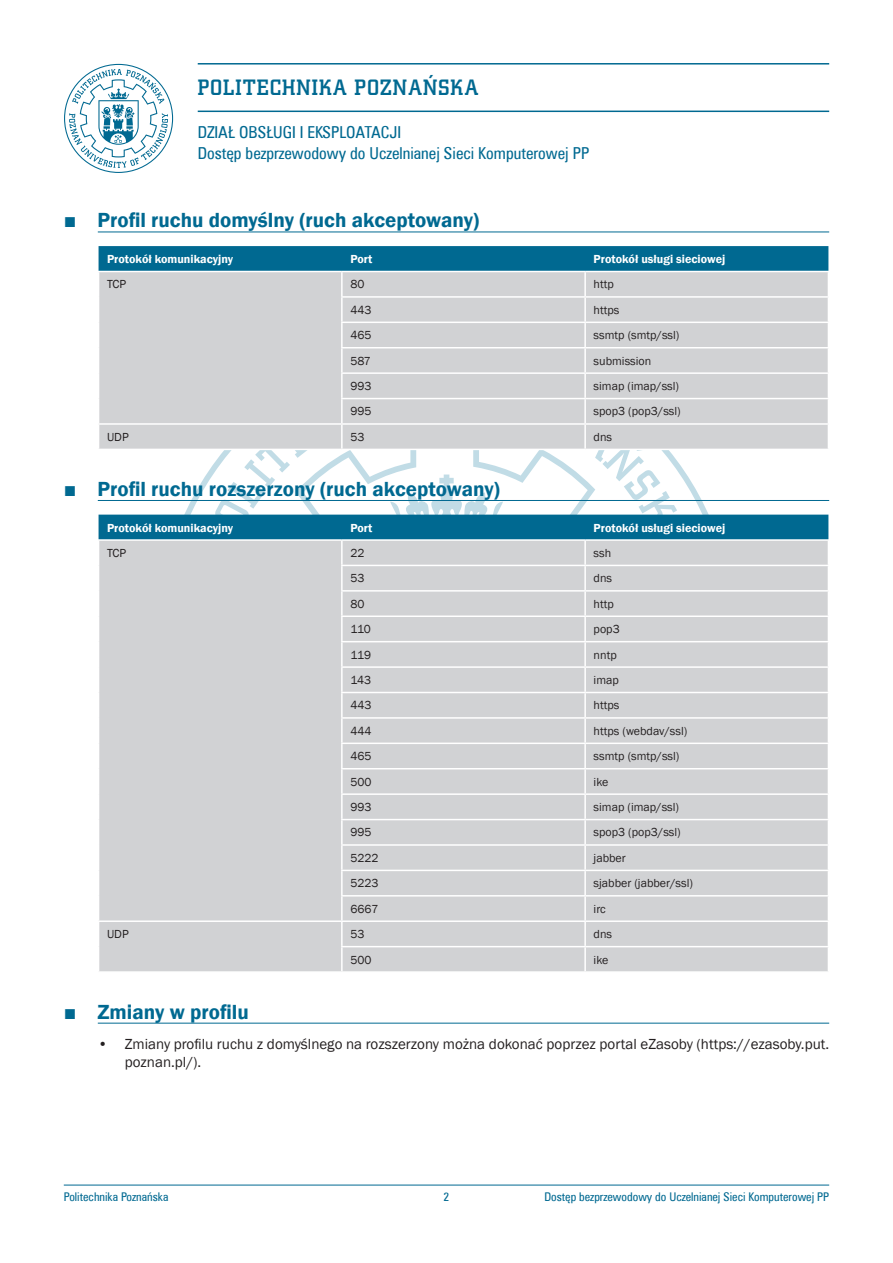
<style>
.page{position:relative;width:893px;height:1263px;background:#fff}
.page>*{position:absolute;margin:0;border:0;box-sizing:border-box;transform-origin:0 0}
.t1{font:22.5px "Square Slab 711 Md EU";letter-spacing:.05em;color:#006991}
.t2{font:600 21px "Franklin Gothic";color:#006991}
.Running_Header{font:16.5px "Zurich Cn EU";color:#006991}
.t3{font:15px/18px "Franklin Gothic";color:#231f20}
.tabelka_tekst{font:12px "Franklin Gothic";color:#231f20}
.tabelka_header{font:600 12px "Franklin Gothic";color:#fff}
.t4{font:12px "Zurich Cn EU";color:#006991}
</style>
<div class="page">
<hr style="left:198px;top:63px;width:631px;height:2px;background:#006991">
<hr style="left:198px;top:111px;width:631px;height:1px;background:#006991">
<svg style="left:64px;top:64px;width:109px;height:109px"></svg>
<hr style="left:64px;top:1185px;width:765px;height:1px;background:#006991">
<hr style="left:98px;top:232px;width:731px;height:1px;background:#006991">
<hr style="left:98px;top:1023px;width:731px;height:1px;background:#006991">
<svg style="left:98px;top:246px;width:731px;height:725px;background:#c7d0d4"></svg>
<hr style="left:341px;top:896px;width:2px;height:24px;background:#fff">
<hr style="left:98px;top:920px;width:244px;height:2px;background:#fff">
<h1 class="t1" style="left:198px;top:74px;width:282px">POLITECHNIKA POZNAŃSKA</h1>
<p class="Running_Header" style="left:198px;top:122px;width:205px">DZIAŁ OBSŁUGI I EKSPLOATACJI</p>
<p class="Running_Header" style="left:198px;top:143px;width:393px">Dostęp bezprzewodowy do Uczelnianej Sieci Komputerowej PP</p>
<p class="t2" style="left:64px;top:207px;width:417px">■ Profil ruchu domyślny (ruch akceptowany)</p>
<p class="tabelka_header" style="left:107px;top:252px;width:128px">Protokół komunikacyjny</p>
<p class="tabelka_header" style="left:350px;top:252px;width:24px">Port</p>
<p class="tabelka_header" style="left:594px;top:252px;width:133px">Protokół usługi sieciowej</p>
<p class="tabelka_tekst" style="left:107px;top:277px;width:21px">TCP</p>
<p class="tabelka_tekst" style="left:350px;top:277px;width:16px">80</p>
<p class="tabelka_tekst" style="left:594px;top:277px;width:22px">http</p>
<p class="tabelka_tekst" style="left:350px;top:302px;width:23px">443</p>
<p class="tabelka_tekst" style="left:594px;top:302px;width:27px">https</p>
<p class="tabelka_tekst" style="left:350px;top:328px;width:23px">465</p>
<p class="tabelka_tekst" style="left:594px;top:328px;width:87px">ssmtp (smtp/ssl)</p>
<p class="tabelka_tekst" style="left:350px;top:353px;width:22px">587</p>
<p class="tabelka_tekst" style="left:594px;top:353px;width:59px">submission</p>
<p class="tabelka_tekst" style="left:350px;top:379px;width:23px">993</p>
<p class="tabelka_tekst" style="left:594px;top:379px;width:87px">simap (imap/ssl)</p>
<p class="tabelka_tekst" style="left:350px;top:404px;width:23px">995</p>
<p class="tabelka_tekst" style="left:594px;top:404px;width:89px">spop3 (pop3/ssl)</p>
<p class="tabelka_tekst" style="left:107px;top:429px;width:23px">UDP</p>
<p class="tabelka_tekst" style="left:350px;top:429px;width:16px">53</p>
<p class="tabelka_tekst" style="left:594px;top:429px;width:20px">dns</p>
<p class="t2" style="left:64px;top:476px;width:438px">■ Profil ruchu rozszerzony (ruch akceptowany)</p>
<p class="tabelka_header" style="left:107px;top:520px;width:128px">Protokół komunikacyjny</p>
<p class="tabelka_header" style="left:350px;top:520px;width:24px">Port</p>
<p class="tabelka_header" style="left:594px;top:520px;width:133px">Protokół usługi sieciowej</p>
<p class="tabelka_tekst" style="left:107px;top:545px;width:21px">TCP</p>
<p class="tabelka_tekst" style="left:350px;top:545px;width:16px">22</p>
<p class="tabelka_tekst" style="left:594px;top:545px;width:19px">ssh</p>
<p class="tabelka_tekst" style="left:350px;top:571px;width:16px">53</p>
<p class="tabelka_tekst" style="left:594px;top:571px;width:20px">dns</p>
<p class="tabelka_tekst" style="left:350px;top:596px;width:16px">80</p>
<p class="tabelka_tekst" style="left:594px;top:596px;width:22px">http</p>
<p class="tabelka_tekst" style="left:350px;top:622px;width:22px">110</p>
<p class="tabelka_tekst" style="left:594px;top:622px;width:28px">pop3</p>
<p class="tabelka_tekst" style="left:350px;top:647px;width:22px">119</p>
<p class="tabelka_tekst" style="left:594px;top:647px;width:25px">nntp</p>
<p class="tabelka_tekst" style="left:350px;top:672px;width:22px">143</p>
<p class="tabelka_tekst" style="left:594px;top:672px;width:27px">imap</p>
<p class="tabelka_tekst" style="left:350px;top:698px;width:23px">443</p>
<p class="tabelka_tekst" style="left:594px;top:698px;width:27px">https</p>
<p class="tabelka_tekst" style="left:350px;top:723px;width:23px">444</p>
<p class="tabelka_tekst" style="left:594px;top:723px;width:95px">https (webdav/ssl)</p>
<p class="tabelka_tekst" style="left:350px;top:749px;width:23px">465</p>
<p class="tabelka_tekst" style="left:594px;top:749px;width:87px">ssmtp (smtp/ssl)</p>
<p class="tabelka_tekst" style="left:350px;top:774px;width:23px">500</p>
<p class="tabelka_tekst" style="left:594px;top:774px;width:16px">ike</p>
<p class="tabelka_tekst" style="left:350px;top:800px;width:23px">993</p>
<p class="tabelka_tekst" style="left:594px;top:800px;width:87px">simap (imap/ssl)</p>
<p class="tabelka_tekst" style="left:350px;top:825px;width:23px">995</p>
<p class="tabelka_tekst" style="left:594px;top:825px;width:89px">spop3 (pop3/ssl)</p>
<p class="tabelka_tekst" style="left:350px;top:850px;width:30px">5222</p>
<p class="tabelka_tekst" style="left:594px;top:850px;width:34px">jabber</p>
<p class="tabelka_tekst" style="left:350px;top:876px;width:30px">5223</p>
<p class="tabelka_tekst" style="left:594px;top:876px;width:101px">sjabber (jabber/ssl)</p>
<p class="tabelka_tekst" style="left:350px;top:901px;width:30px">6667</p>
<p class="tabelka_tekst" style="left:594px;top:901px;width:14px">irc</p>
<p class="tabelka_tekst" style="left:107px;top:927px;width:23px">UDP</p>
<p class="tabelka_tekst" style="left:350px;top:927px;width:16px">53</p>
<p class="tabelka_tekst" style="left:594px;top:927px;width:20px">dns</p>
<p class="tabelka_tekst" style="left:350px;top:952px;width:23px">500</p>
<p class="tabelka_tekst" style="left:594px;top:952px;width:16px">ike</p>
<p class="t2" style="left:64px;top:998px;width:186px">■ Zmiany w profilu</p>
<p class="t3" style="left:125px;top:1035px;width:706px;text-indent:-27px">• Zmiany profilu ruchu z domyślnego na rozszerzony można dokonać poprzez portal eZasoby (https://ezasoby.put. poznan.pl/).</p>
<p class="t4" style="left:64px;top:1189px;width:106px">Politechnika Poznańska</p>
<p class="t4" style="left:444px;top:1189px;width:7px">2</p>
<p class="t4" style="left:544px;top:1189px;width:286px">Dostęp bezprzewodowy do Uczelnianej Sieci Komputerowej PP</p>
</div>
